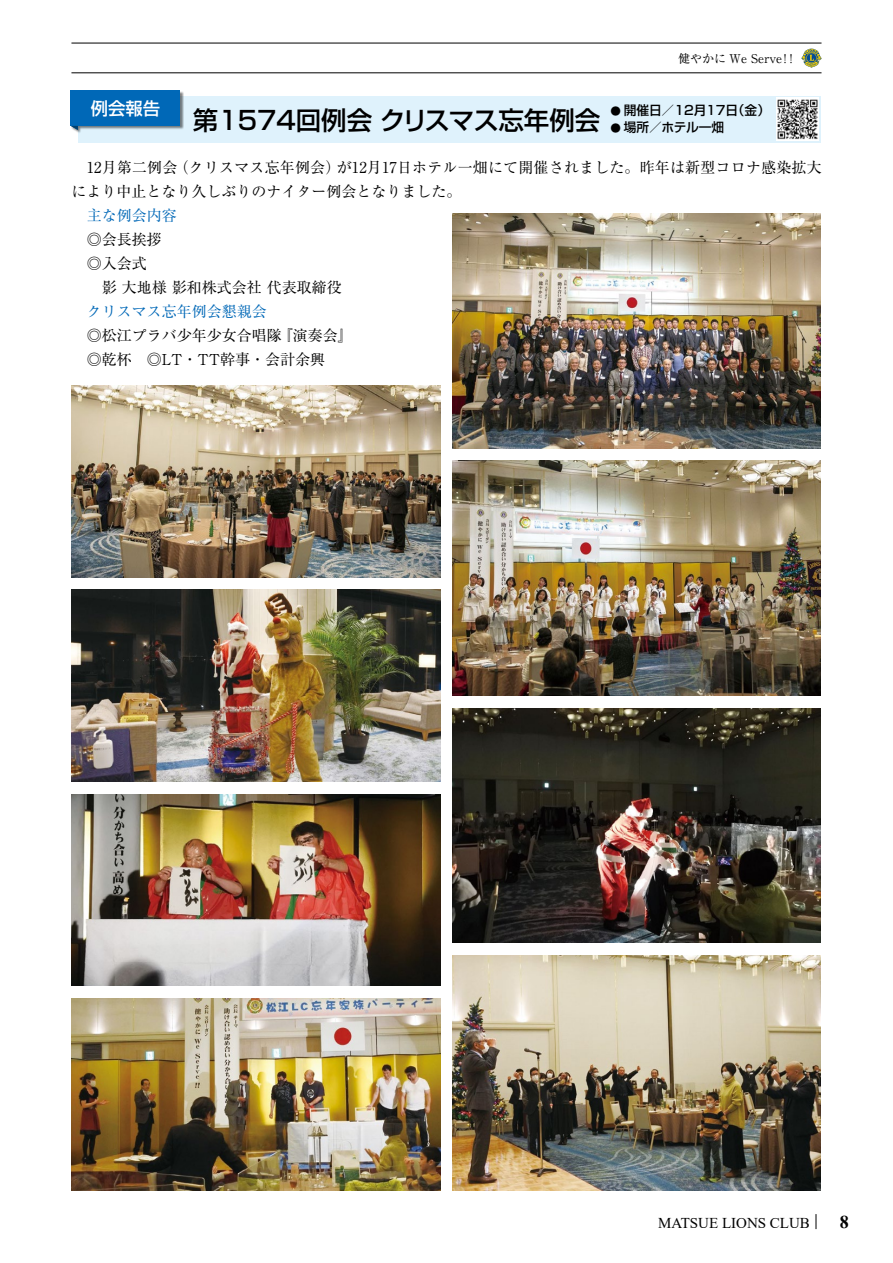
<style>
.page{position:relative;width:893px;height:1263px;background:#fff}
.page>*{position:absolute;margin:0;border:0;box-sizing:border-box;transform-origin:0 0}
.t1{font:500 25.5px "Shin Go Pr 6";color:#000}
.t2{font:500 17.4px "Shin Go Pr 6";color:#fff}
.t3{font:15px/24px "Ryumin Pr 6";color:#000}
.t4{font:15px "Times New Roman";color:#000}
.t5{font:15px "Ryumin Pr 6";color:#0068b7}
.t6{font:500 12.75px "Shin Go Pr 6";color:#000}
.t7{font:12px "Ryumin Pr 6";color:#000}
.s1{font-size:10.5px}
.s2{font-family:"Ryumin Pr 6";font-size:12.75px}
.s3{font-weight:700;font-size:18px}
</style>
<div class="page">
<svg style="left:816px;top:1214px;width:1px;height:15px"></svg>
<hr style="left:71px;top:43px;width:750px;height:1px;background:#000">
<hr style="left:71px;top:73px;width:750px;height:1px;background:#000">
<svg style="left:801px;top:49px;width:20px;height:19px"></svg>
<div style="left:78px;top:96px;width:743px;height:46px;background:#dff2fc"></div>
<div style="left:71px;top:91px;width:113px;height:43px;background:#000;opacity:.5"></div>
<div style="left:71px;top:91px;width:109px;height:35px;background:#0068b7"></div>
<svg style="left:71px;top:126px;width:7px;height:4px"></svg>
<img style="left:452px;top:214px;width:369px;height:234px">
<img style="left:71px;top:385px;width:369px;height:192px">
<img style="left:71px;top:590px;width:369px;height:191px">
<img style="left:452px;top:461px;width:369px;height:234px">
<img style="left:452px;top:708px;width:369px;height:235px">
<img style="left:71px;top:794px;width:369px;height:192px">
<img style="left:71px;top:998px;width:369px;height:192px">
<img style="left:452px;top:955px;width:369px;height:235px">
<img style="left:776px;top:98px;width:43px;height:42px">
<p class="t7" style="left:678px;top:49px;width:118px">健やかに We Serve!!</p>
<p class="t2" style="left:91px;top:94px;width:71px">例会報告</p>
<p class="t6" style="left:611px;top:100px;width:161px"><span class="s1">●</span> 開催日／12月17日（金）</p>
<p class="t6" style="left:611px;top:116px;width:115px"><span class="s1">●</span> 場所／ホテル一畑</p>
<h1 class="t1" style="left:193px;top:100px;width:409px">第1574回例会クリスマス忘年例会</h1>
<p class="t3" style="left:71px;top:154px;width:752px;text-indent:15px">12月第二例会（クリスマス忘年例会）が12月17日ホテル一畑にて開催されました。昨年は新型コロナ感染拡大により中止となり久しぶりのナイター例会となりました。</p>
<p class="t5" style="left:87px;top:203px;width:92px">主な例会内容</p>
<p class="t3" style="left:87px;top:226px;width:77px">◎会長挨拶</p>
<p class="t3" style="left:87px;top:250px;width:62px">◎入会式</p>
<p class="t3" style="left:102px;top:274px;width:241px">影 大地様 影和株式会社 代表取締役</p>
<p class="t5" style="left:87px;top:299px;width:182px">クリスマス忘年例会懇親会</p>
<p class="t3" style="left:87px;top:322px;width:268px">◎松江プラバ少年少女合唱隊『演奏会』◎乾杯　◎LT・TT幹事・会計余興</p>
<p class="t4" style="left:658px;top:1212px;width:192px">MATSUE LIONS CLUB<span class="s2">　　</span> <span class="s3">8</span></p>
</div>
